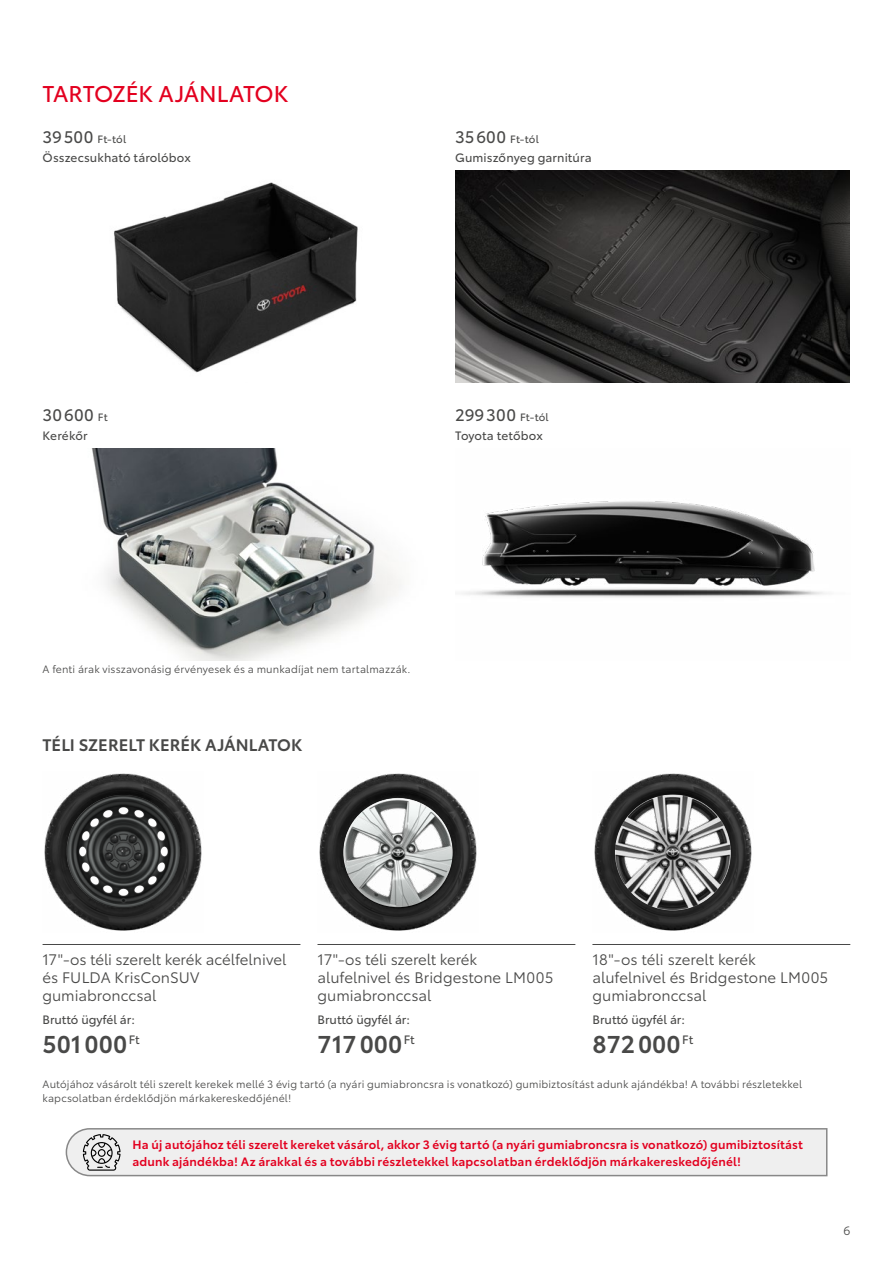
<style>
.page{position:relative;width:893px;height:1263px;background:#fff}
.page>*{position:absolute;margin:0;border:0;box-sizing:border-box;transform-origin:0 0}
.t1{font:600 24px "Toyota Type";color:#494948}
.t2{font:22.5px "Toyota Type";letter-spacing:-.015em;color:#e3001f}
.t3{font:600 16.5px "Toyota Type";color:#494948}
.t4{font:16.5px "Toyota Type";letter-spacing:.015em;color:#494948}
.t5{font:15px/18px "Toyota Type";letter-spacing:-.005em;color:#494948}
.t6{font:600 12px/16.5px "Toyota Type";letter-spacing:.015em;color:#e3001f}
.t7{font:12px "Toyota Type";color:#494948}
.t8{font:12px "Toyota Type";color:#494948}
.t9{font:10.5px/13.5px "Toyota Type";letter-spacing:.01em;color:#494948}
.t10{font:10.5px "Toyota Type";letter-spacing:.015em;color:#494948}
.s1{font-size:16.5px}
.s2{font-size:10.5px}
</style>
<div class="page">
<img style="left:319px;top:773px;width:158px;height:158px">
<img style="left:343px;top:798px;width:110px;height:109px;border-radius:55px">
<img style="left:594px;top:773px;width:158px;height:158px">
<img style="left:615px;top:794px;width:116px;height:116px;border-radius:58px">
<img style="left:44px;top:773px;width:158px;height:158px">
<div style="left:66px;top:794px;width:115px;height:115px;background:#000;opacity:.5"></div>
<svg style="left:65px;top:1128px;width:763px;height:49px"></svg>
<img style="left:114px;top:182px;width:244px;height:191px">
<img style="left:455px;top:170px;width:394px;height:213px">
<img style="left:91px;top:448px;width:310px;height:213px">
<img style="left:462px;top:501px;width:365px;height:97px">
<hr style="left:43px;top:944px;width:257px;height:1px;background:#494948">
<hr style="left:317px;top:944px;width:258px;height:1px;background:#494948">
<hr style="left:592px;top:944px;width:258px;height:1px;background:#494948">
<h2 class="t2" style="left:43px;top:77px;width:247px">TARTOZÉK AJÁNLATOK</h2>
<p class="t10" style="left:43px;top:131px;width:85px"><span class="s1">39500</span> Ft-tól</p>
<p class="t7" style="left:43px;top:148px;width:150px">Összecsukható tárolóbox</p>
<p class="t10" style="left:455px;top:131px;width:85px"><span class="s1">35600</span> Ft-tól</p>
<p class="t7" style="left:455px;top:148px;width:138px">Gumiszőnyeg garnitúra</p>
<h3 class="t4" style="left:43px;top:402px;width:67px">30600 <span class="s2">Ft</span></h3>
<p class="t7" style="left:43px;top:426px;width:47px">Kerékőr</p>
<h3 class="t4" style="left:455px;top:402px;width:95px">299300 <span class="s2">Ft-tól</span></h3>
<p class="t7" style="left:455px;top:426px;width:89px">Toyota tetőbox</p>
<p class="t9" style="left:43px;top:662px;width:369px">A fenti árak visszavonásig érvényesek és a munkadíjat nem tartalmazzák.</p>
<h3 class="t3" style="left:43px;top:732px;width:261px">TÉLI SZERELT KERÉK AJÁNLATOK</h3>
<h3 class="t5" style="left:43px;top:949px;width:245px">17"-os téli szerelt kerék acélfelnivel és FULDA KrisConSUV gumiabronccsal</h3>
<p class="t7" style="left:43px;top:1011px;width:94px">Bruttó ügyfél ár:</p>
<h1 class="t1" style="left:43px;top:1026px;width:99px">501000<sup>Ft</sup></h1>
<h3 class="t5" style="left:318px;top:949px;width:237px">17"-os téli szerelt kerék alufelnivel és Bridgestone LM005 gumiabronccsal</h3>
<p class="t7" style="left:318px;top:1011px;width:94px">Bruttó ügyfél ár:</p>
<h1 class="t1" style="left:318px;top:1026px;width:99px">717000<sup>Ft</sup></h1>
<h3 class="t5" style="left:593px;top:949px;width:237px">18"-os téli szerelt kerék alufelnivel és Bridgestone LM005 gumiabronccsal</h3>
<p class="t7" style="left:593px;top:1011px;width:94px">Bruttó ügyfél ár:</p>
<h1 class="t1" style="left:593px;top:1026px;width:102px">872000<sup>Ft</sup></h1>
<p class="t9" style="left:43px;top:1077px;width:761px">Autójához vásárolt téli szerelt kerekek mellé 3 évig tartó (a nyári gumiabroncsra is vonatkozó) gumibiztosítást adunk ajándékba! A további részletekkel kapcsolatban érdeklődjön márkakereskedőjénél!</p>
<p class="t6" style="left:132px;top:1136px;width:672px">Ha új autójához téli szerelt kereket vásárol, akkor 3 évig tartó (a nyári gumiabroncsra is vonatkozó) gumibiztosítást adunk ajándékba! Az árakkal és a további részletekkel kapcsolatban érdeklődjön márkakereskedőjénél!</p>
<p class="t8" style="left:844px;top:1222px;width:8px">6</p>
</div>
